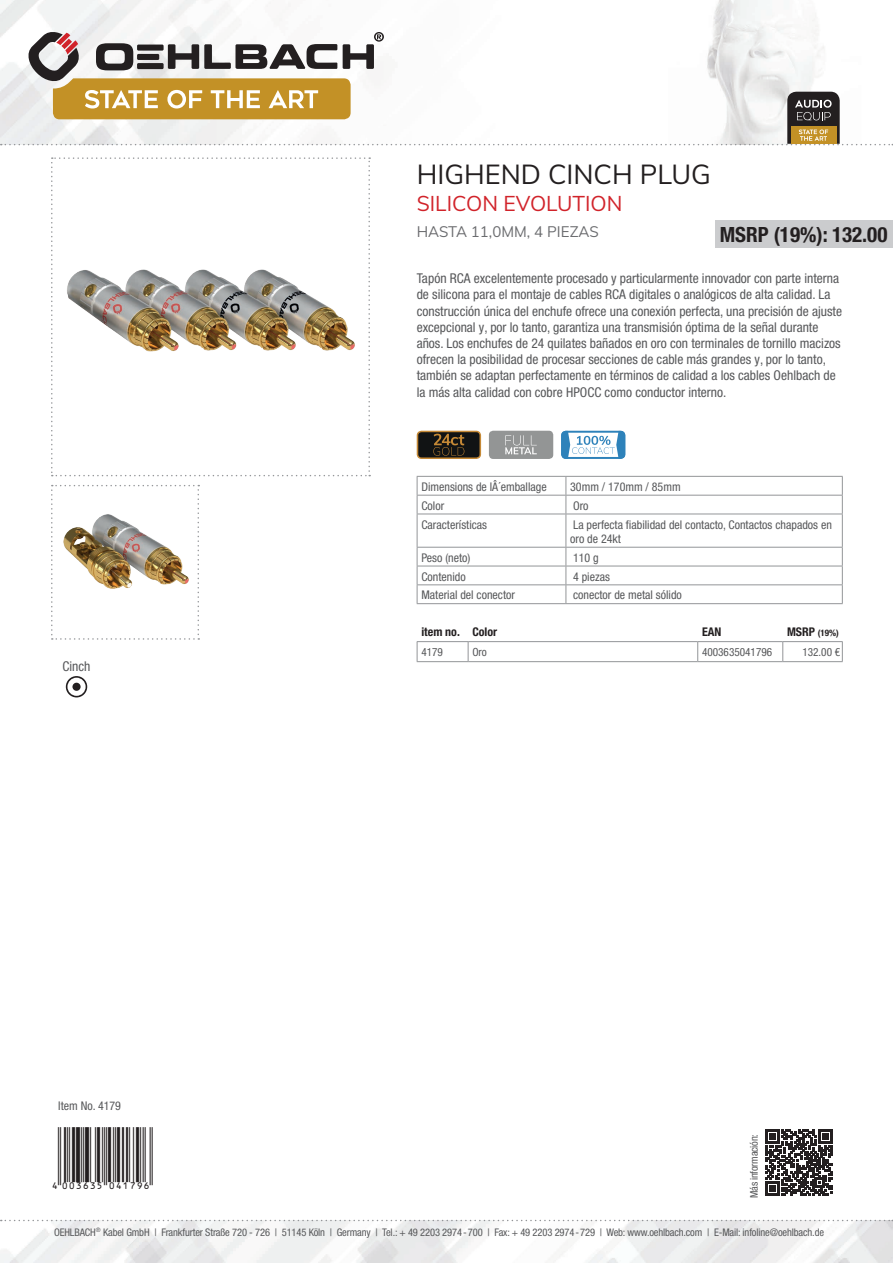
<style>
.page{position:relative;width:893px;height:1263px;background:#fff}
.page>*{position:absolute;margin:0;border:0;box-sizing:border-box;transform-origin:0 0}
.t1{font:27px "EAN";color:#231f20}
.t2{font:27px "Muli";color:#231f20}
.t3{font:700 condensed 21px "Helvetica Neue LTW1 G";color:#231f20}
.t4{font:21px "Muli";color:#d1232a}
.t5{font:15px "Muli";color:#6c6d70}
.t6{font:condensed 13.5px/16.2px "Helvetica Neue LTW1 G";color:#57585a}
.t7{font:condensed 12px/14.4px "Helvetica Neue LTW1 G";color:#57585a}
.t8{font:700 condensed 12px "Helvetica Neue LTW1 G";color:#231f20}
.t9{font:condensed 11.25px "Helvetica Neue LTW1 G";color:#57585a}
.t10{font:condensed 10.5px "Helvetica Neue LTW1 G";letter-spacing:-.01em;color:#57585a}
.t11{font:700 condensed 9px "Helvetica Neue LTW1 G";color:#231f20}
.s1{font-size:12px}
</style>
<div class="page">
<img style="left:0;top:1220px;width:893px;height:43px">
<img style="left:0;top:0;width:818px;height:145px">
<svg style="left:1px;top:1220px;width:892px;height:1px"></svg>
<svg style="left:51px;top:157px;width:319px;height:319px"></svg>
<svg style="left:51px;top:485px;width:148px;height:155px"></svg>
<svg style="left:417px;top:431px;width:64px;height:28px;background:#3d301d"></svg>
<div style="left:489px;top:431px;width:64px;height:28px;background:#939595;border-radius:4px"></div>
<svg style="left:505px;top:435px;width:32px;height:19px"></svg>
<svg style="left:561px;top:431px;width:64px;height:28px"></svg>
<svg style="left:66px;top:676px;width:21px;height:21px"></svg>
<div style="left:72px;top:683px;width:9px;height:8px;background:#231f20;border-radius:50%"></div>
<svg style="left:766px;top:1129px;width:66px;height:67px"></svg>
<svg style="left:1px;top:31px;width:892px;height:114px"></svg>
<svg style="left:417px;top:642px;width:426px;height:19px"></svg>
<hr style="left:417px;top:661px;width:51px;height:1px;background:#939598">
<hr style="left:468px;top:661px;width:230px;height:1px;background:#939598">
<hr style="left:698px;top:661px;width:85px;height:1px;background:#939598">
<hr style="left:783px;top:661px;width:60px;height:1px;background:#939598">
<hr style="left:417px;top:641px;width:51px;height:1px;background:#939598">
<hr style="left:468px;top:641px;width:230px;height:1px;background:#939598">
<hr style="left:698px;top:641px;width:85px;height:1px;background:#939598">
<hr style="left:783px;top:641px;width:60px;height:1px;background:#939598">
<div style="left:715px;top:220px;width:178px;height:28px;background:#cbccce"></div>
<svg style="left:417px;top:476px;width:426px;height:38px"></svg>
<hr style="left:417px;top:514px;width:149px;height:1px;background:#939598">
<hr style="left:417px;top:514px;width:1px;height:33px;background:#939598">
<hr style="left:566px;top:514px;width:277px;height:1px;background:#939598">
<hr style="left:566px;top:514px;width:1px;height:33px;background:#939598">
<hr style="left:842px;top:514px;width:1px;height:33px;background:#939598">
<hr style="left:417px;top:547px;width:149px;height:1px;background:#939598">
<hr style="left:566px;top:547px;width:277px;height:1px;background:#939598">
<hr style="left:417px;top:566px;width:149px;height:1px;background:#939598">
<hr style="left:566px;top:566px;width:277px;height:1px;background:#939598">
<hr style="left:417px;top:584px;width:149px;height:1px;background:#939598">
<svg style="left:417px;top:548px;width:1px;height:55px"></svg>
<hr style="left:566px;top:584px;width:277px;height:1px;background:#939598">
<svg style="left:566px;top:548px;width:1px;height:55px"></svg>
<svg style="left:842px;top:548px;width:1px;height:55px"></svg>
<hr style="left:417px;top:603px;width:149px;height:1px;background:#939598">
<hr style="left:566px;top:603px;width:277px;height:1px;background:#939598">
<h1 class="t2" style="left:417px;top:155px;width:296px">HIGHEND CINCH PLUG</h1>
<h2 class="t4" style="left:417px;top:188px;width:207px">SILICON EVOLUTION</h2>
<p class="t5" style="left:417px;top:221px;width:183px">HASTA 11,0MM, 4 PIEZAS</p>
<p class="t6" style="left:417px;top:270px;width:427px">Tapón RCA excelentemente procesado y particularmente innovador con parte interna de silicona para el montaje de cables RCA digitales o analógicos de alta calidad. La construcción única del enchufe ofrece una conexión perfecta, una precisión de ajuste excepcional y, por lo tanto, garantiza una transmisión óptima de la señal durante años. Los enchufes de 24 quilates bañados en oro con terminales de tornillo macizos ofrecen la posibilidad de procesar secciones de cable más grandes y, por lo tanto, también se adaptan perfectamente en términos de calidad a los cables Oehlbach de la más alta calidad con cobre HPOCC como conductor interno.</p>
<h2 class="t3" style="left:720px;top:222px;width:169px">MSRP (19%): 132.00</h2>
<p class="t7" style="left:421px;top:479px;width:127px">Dimensions de lÂ´emballage</p>
<p class="t7" style="left:570px;top:479px;width:112px">30mm / 170mm / 85mm</p>
<p class="t7" style="left:421px;top:498px;width:24px">Color</p>
<p class="t7" style="left:573px;top:498px;width:17px">Oro</p>
<p class="t7" style="left:421px;top:517px;width:67px">Características</p>
<p class="t7" style="left:570px;top:517px;width:263px">La perfecta fiabilidad del contacto, Contactos chapados en oro de 24kt</p>
<p class="t7" style="left:421px;top:550px;width:51px">Peso (neto)</p>
<p class="t7" style="left:573px;top:550px;width:27px">110 g</p>
<p class="t7" style="left:421px;top:569px;width:46px">Contenido</p>
<p class="t7" style="left:573px;top:569px;width:38px">4 piezas</p>
<p class="t7" style="left:421px;top:588px;width:95px">Material del conector</p>
<p class="t7" style="left:573px;top:588px;width:110px">conector de metal sólido</p>
<p class="t6" style="left:63px;top:658px;width:30px">Cinch</p>
<p class="t8" style="left:421px;top:624px;width:77px">item no. Color</p>
<p class="t8" style="left:702px;top:624px;width:21px">EAN</p>
<p class="t11" style="left:787px;top:627px;width:53px"><span class="s1">MSRP</span> (19%)</p>
<p class="t9" style="left:421px;top:645px;width:23px">4179</p>
<p class="t9" style="left:472px;top:645px;width:16px">Oro</p>
<p class="t9" style="left:702px;top:645px;width:72px">4003635041796</p>
<p class="t9" style="left:802px;top:645px;width:39px">132.00 €</p>
<p class="t7" style="left:58px;top:1098px;width:64px">Item No. 4179</p>
<h1 class="t1" style="left:51px;top:1157px;width:103px">4":D=@GI#NROUWT"</h1>
<p class="t10" style="left:748px;top:1198px;width:66px;rotate:-90deg">Más información:</p>
<p class="t10" style="left:54px;top:1226px;width:771px">OEHLBACH<sup>®</sup> Kabel GmbH | Frankfurter Straße 720 - 726 | 51145 Köln | Germany | Tel.: + 49 2203 2974-700 | Fax: + 49 2203 2974-729 | Web: www.oehlbach.com | E-Mail: infoline@oehlbach.de</p>
</div>
